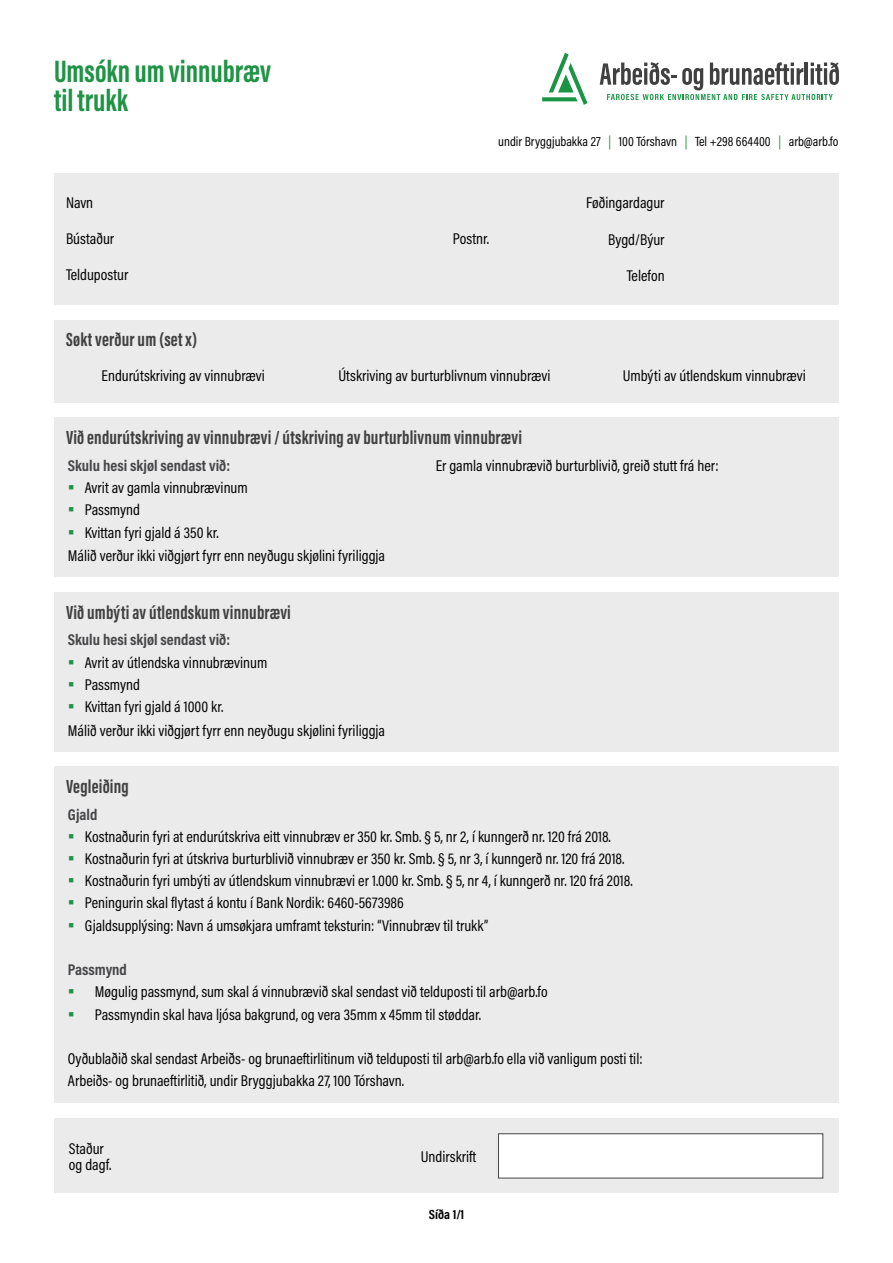
<style>
.page{position:relative;width:893px;height:1263px;background:#fff}
.page>*{position:absolute;margin:0;border:0;box-sizing:border-box;transform-origin:0 0}
.t1{font:700 31.8px/29.4px "Acumin Pro Extra Cond";color:#1f9346}
.t2{font:700 19.5px "Acumin Pro Extra Cond";letter-spacing:.01em;color:#404040}
.t3{font:15.75px/23.7px "Acumin Pro Cond";color:#000}
.t4{font:700 15.75px "Acumin Pro Cond";color:#464547}
.t5{font:13.5px "Acumin Pro Cond";color:#000}
.t6{font:700 13.5px "Acumin Pro Cond";color:#000}
.s1{color:#1c9445}
.s2{font-size:22.5px;color:#1f9346}
</style>
<div class="page">
<svg style="left:600px;top:62px;width:239px;height:38px"></svg>
<svg style="left:542px;top:53px;width:45px;height:52px"></svg>
<div style="left:54px;top:174px;width:784px;height:131px;background:#ebebec"></div>
<div style="left:54px;top:320px;width:784px;height:83px;background:#ebebec"></div>
<div style="left:54px;top:418px;width:784px;height:159px;background:#ebebec"></div>
<div style="left:54px;top:592px;width:784px;height:159px;background:#ebebec"></div>
<div style="left:54px;top:766px;width:784px;height:337px;background:#ebebec"></div>
<div style="left:54px;top:1118px;width:784px;height:75px;background:#ebebec"></div>
<div style="left:498px;top:1133px;width:325px;height:45px;background:#fff;border:1px solid #464547"></div>
<h1 class="t1" style="left:54px;top:56px;width:219px">Umsókn um vinnubræv til trukk</h1>
<p class="t3" style="left:66px;top:191px;width:29px">Navn</p>
<p class="t3" style="left:66px;top:226px;width:50px">Bústaður</p>
<p class="t3" style="left:66px;top:262px;width:64px">Teldupostur</p>
<p class="t2" style="left:66px;top:328px;width:133px">Søkt verður um (set x)</p>
<p class="t3" style="left:102px;top:363px;width:165px">Endurútskriving av vinnubrævi</p>
<p class="t5" style="left:498px;top:133px;width:342px">undir Bryggjubakka 27 <span class="s1">|</span> 100 Tórshavn <span class="s1">|</span> Tel +298 664400 <span class="s1">|</span> arb@arb.fo</p>
<p class="t3" style="left:586px;top:190px;width:80px">Føðingardagur</p>
<p class="t3" style="left:453px;top:227px;width:38px">Postnr.</p>
<p class="t3" style="left:608px;top:227px;width:58px">Bygd/Býur</p>
<p class="t3" style="left:627px;top:263px;width:39px">Telefon</p>
<p class="t3" style="left:338px;top:363px;width:214px">Útskriving av burturblivnum vinnubrævi</p>
<p class="t3" style="left:623px;top:363px;width:184px">Umbýti av útlendskum vinnubrævi</p>
<p class="t2" style="left:66px;top:426px;width:457px">Við endurútskriving av vinnubrævi / útskriving av burturblivnum vinnubrævi</p>
<p class="t4" style="left:68px;top:455px;width:164px">Skulu hesi skjøl sendast við:</p>
<p class="t3" style="left:68px;top:476px;width:181px"><span class="s2">■</span> Avrit av gamla vinnubrævinum</p>
<p class="t3" style="left:68px;top:498px;width:74px"><span class="s2">■</span> Passmynd</p>
<p class="t3" style="left:68px;top:520px;width:319px"><span class="s2">■</span> Kvittan fyri gjald á 350 kr.<br>Málið verður ikki viðgjørt fyrr enn neyðugu skjølini fyriliggja</p>
<p class="t2" style="left:66px;top:600px;width:226px">Við umbýti av útlendskum vinnubrævi</p>
<p class="t4" style="left:68px;top:629px;width:164px">Skulu hesi skjøl sendast við:</p>
<p class="t3" style="left:68px;top:650px;width:201px"><span class="s2">■</span> Avrit av útlendska vinnubrævinum</p>
<p class="t3" style="left:68px;top:672px;width:74px"><span class="s2">■</span> Passmynd</p>
<p class="t3" style="left:68px;top:694px;width:319px"><span class="s2">■</span> Kvittan fyri gjald á 1000 kr.<br>Málið verður ikki viðgjørt fyrr enn neyðugu skjølini fyriliggja</p>
<p class="t2" style="left:66px;top:774px;width:64px">Vegleiðing</p>
<p class="t3" style="left:436px;top:453px;width:284px">Er gamla vinnubrævið burturblivið, greið stutt frá her:</p>
<p class="t4" style="left:68px;top:804px;width:31px">Gjald</p>
<p class="t3" style="left:68px;top:824px;width:544px"><span class="s2">■</span> Kostnaðurin fyri at endurútskriva eitt vinnubræv er 350 kr. Smb. § 5, nr 2, í kunngerð nr. 120 frá 2018.</p>
<p class="t3" style="left:68px;top:846px;width:558px"><span class="s2">■</span> Kostnaðurin fyri at útskriva burturblivið vinnubræv er 350 kr. Smb. § 5, nr 3, í kunngerð nr. 120 frá 2018.</p>
<p class="t3" style="left:68px;top:869px;width:566px"><span class="s2">■</span> Kostnaðurin fyri umbýti av útlendskum vinnubrævi er 1.000 kr. Smb. § 5, nr 4, í kunngerð nr. 120 frá 2018.</p>
<p class="t3" style="left:68px;top:891px;width:337px"><span class="s2">■</span> Peningurin skal flytast á kontu í Bank Nordik: 6460-5673986</p>
<p class="t3" style="left:68px;top:913px;width:422px"><span class="s2">■</span> Gjaldsupplýsing: Navn á umsøkjara umframt teksturin: “Vinnubræv til trukk”</p>
<p class="t4" style="left:68px;top:959px;width:61px">Passmynd</p>
<p class="t3" style="left:68px;top:980px;width:481px"><span class="s2">■</span> Møgulig passmynd, sum skal á vinnubrævið skal sendast við telduposti til arb@arb.fo</p>
<p class="t3" style="left:68px;top:1002px;width:415px"><span class="s2">■</span> Passmyndin skal hava ljósa bakgrund, og vera 35mm x 45mm til støddar.</p>
<p class="t3" style="left:68px;top:1047px;width:576px;line-height:22.2px">Oyðublaðið skal sendast Arbeiðs- og brunaeftirlitinum við telduposti til arb@arb.fo ella við vanligum posti til:<br>Arbeiðs- og brunaeftirlitið, undir Bryggjubakka 27, 100 Tórshavn.</p>
<p class="t3" style="left:69px;top:1140px;width:44px;line-height:16.2px">Staður og dagf.</p>
<p class="t3" style="left:421px;top:1144px;width:57px">Undirskrift</p>
<p class="t6" style="left:429px;top:1205px;width:37px">Síða 1/1</p>
</div>
